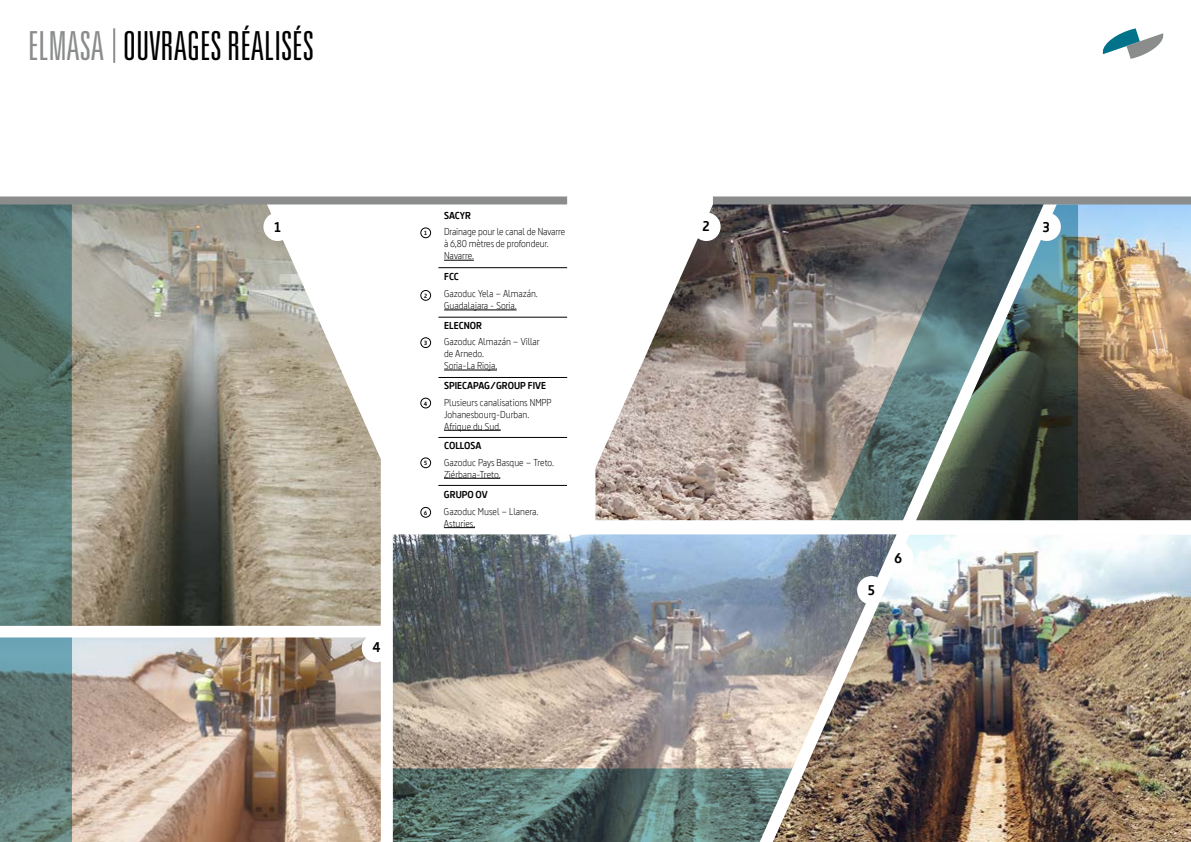
<style>
.page{position:relative;width:1191px;height:842px;background:#fff}
.page>*{position:absolute;margin:0;border:0;box-sizing:border-box;transform-origin:0 0}
.t1{font:300 ultra-condensed 40px "Univers LT Std";color:#000}
.t2{font:700 14px "Dsignes";color:#000}
.t3{font:300 10px/12px "Dsignes";color:#000}
.t4{font:700 10px "Dsignes";color:#000}
.t5{font:700 6px "Dsignes";color:#000}
.s1{color:#8b8d8c}
</style>
<div class="page">
<img style="left:72px;top:204px;width:309px;height:422px">
<svg style="left:0;top:204px;width:72px;height:422px;background:#587973"></svg>
<hr style="left:444px;top:310px;width:72px;height:1px;background:#000">
<hr style="left:438px;top:267px;width:129px;height:1px;background:#000">
<hr style="left:444px;top:478px;width:56px;height:1px;background:#000">
<hr style="left:438px;top:437px;width:129px;height:1px;background:#000">
<hr style="left:444px;top:430px;width:56px;height:1px;background:#000">
<hr style="left:438px;top:377px;width:129px;height:1px;background:#000">
<hr style="left:444px;top:370px;width:53px;height:1px;background:#000">
<hr style="left:438px;top:317px;width:129px;height:1px;background:#000">
<hr style="left:444px;top:260px;width:30px;height:1px;background:#000">
<div style="left:263px;top:212px;width:29px;height:29px;background:#fff;border-radius:50%"></div>
<div style="left:421px;top:228px;width:10px;height:10px;border:1px solid #000;border-radius:50%"></div>
<div style="left:421px;top:290px;width:10px;height:10px;border:1px solid #000;border-radius:50%"></div>
<div style="left:0;top:196px;width:567px;height:8px;background:#8b8d8c"></div>
<hr style="left:113px;top:28px;width:2px;height:35px;background:#8b8d8c">
<img style="left:393px;top:534px;width:503px;height:234px">
<img style="left:773px;top:535px;width:418px;height:307px">
<svg style="left:888px;top:544px;width:25px;height:28px"></svg>
<img style="left:1078px;top:204px;width:113px;height:316px">
<svg style="left:1044px;top:204px;width:34px;height:316px;background:#41544f"></svg>
<div style="left:1032px;top:212px;width:28px;height:29px;background:#fff;border-radius:50%"></div>
<img style="left:595px;top:204px;width:449px;height:316px">
<div style="left:692px;top:212px;width:28px;height:29px;background:#fff;border-radius:50%"></div>
<div style="left:713px;top:196px;width:478px;height:8px;background:#8b8d8c"></div>
<svg style="left:1102px;top:28px;width:62px;height:31px"></svg>
<img style="left:830px;top:204px;width:213px;height:316px">
<div style="left:421px;top:338px;width:10px;height:10px;border:1px solid #000;border-radius:50%"></div>
<div style="left:421px;top:398px;width:10px;height:10px;border:1px solid #000;border-radius:50%"></div>
<div style="left:421px;top:458px;width:10px;height:10px;border:1px solid #000;border-radius:50%"></div>
<div style="left:421px;top:507px;width:10px;height:10px;border:1px solid #000;border-radius:50%"></div>
<hr style="left:444px;top:527px;width:31px;height:1px;background:#000">
<hr style="left:438px;top:485px;width:129px;height:1px;background:#000">
<img style="left:72px;top:637px;width:309px;height:205px">
<div style="left:362px;top:634px;width:28px;height:28px;background:#fff;border-radius:50%"></div>
<svg style="left:393px;top:768px;width:399px;height:74px;background:#5c7570"></svg>
<svg style="left:0;top:637px;width:72px;height:205px;background:#628080"></svg>
<h1 class="t1" style="left:28px;top:25px;width:287px"><span class="s1">ELMASA</span> OUVRAGES RÉALISÉS</h1>
<h2 class="t2" style="left:274px;top:219px;width:8px">1</h2>
<p class="t5" style="left:424px;top:230px;width:4px">1</p>
<p class="t5" style="left:424px;top:292px;width:5px">2</p>
<p class="t5" style="left:424px;top:340px;width:5px">3</p>
<p class="t5" style="left:424px;top:400px;width:5px">4</p>
<p class="t5" style="left:424px;top:460px;width:5px">5</p>
<p class="t5" style="left:424px;top:509px;width:5px">6</p>
<p class="t4" style="left:444px;top:210px;width:28px">SACYR</p>
<p class="t3" style="left:444px;top:226px;width:123px">Drainage pour le canal de Navarre à 6,80 mètres de profondeur.<br>Navarre.</p>
<p class="t4" style="left:444px;top:271px;width:16px">FCC</p>
<p class="t3" style="left:444px;top:287px;width:95px">Gazoduc Yela – Almazán.<br>Guadalajara - Soria.</p>
<p class="t4" style="left:444px;top:320px;width:39px">ELECNOR</p>
<p class="t3" style="left:444px;top:336px;width:97px">Gazoduc Almazán – Villar de Arnedo.<br>Soria-La Rioja.</p>
<p class="t4" style="left:444px;top:380px;width:103px">SPIECAPAG/GROUP FIVE</p>
<p class="t3" style="left:444px;top:396px;width:109px">Plusieurs canalisations NMPP<br>Johanesbourg-Durban.<br>Afrique du Sud.</p>
<p class="t4" style="left:444px;top:440px;width:39px">COLLOSA</p>
<p class="t3" style="left:444px;top:456px;width:112px">Gazoduc Pays Basque – Treto.<br>Ziérbana-Treto.</p>
<p class="t4" style="left:444px;top:489px;width:45px">GRUPO OV</p>
<p class="t3" style="left:444px;top:505px;width:96px">Gazoduc Musel – Llanera.<br>Asturies.</p>
<h2 class="t2" style="left:372px;top:639px;width:10px">4</h2>
<h2 class="t2" style="left:702px;top:218px;width:9px">2</h2>
<h2 class="t2" style="left:1042px;top:219px;width:9px">3</h2>
<h2 class="t2" style="left:868px;top:582px;width:9px">5</h2>
<h2 class="t2" style="left:894px;top:550px;width:10px">6</h2>
</div>
